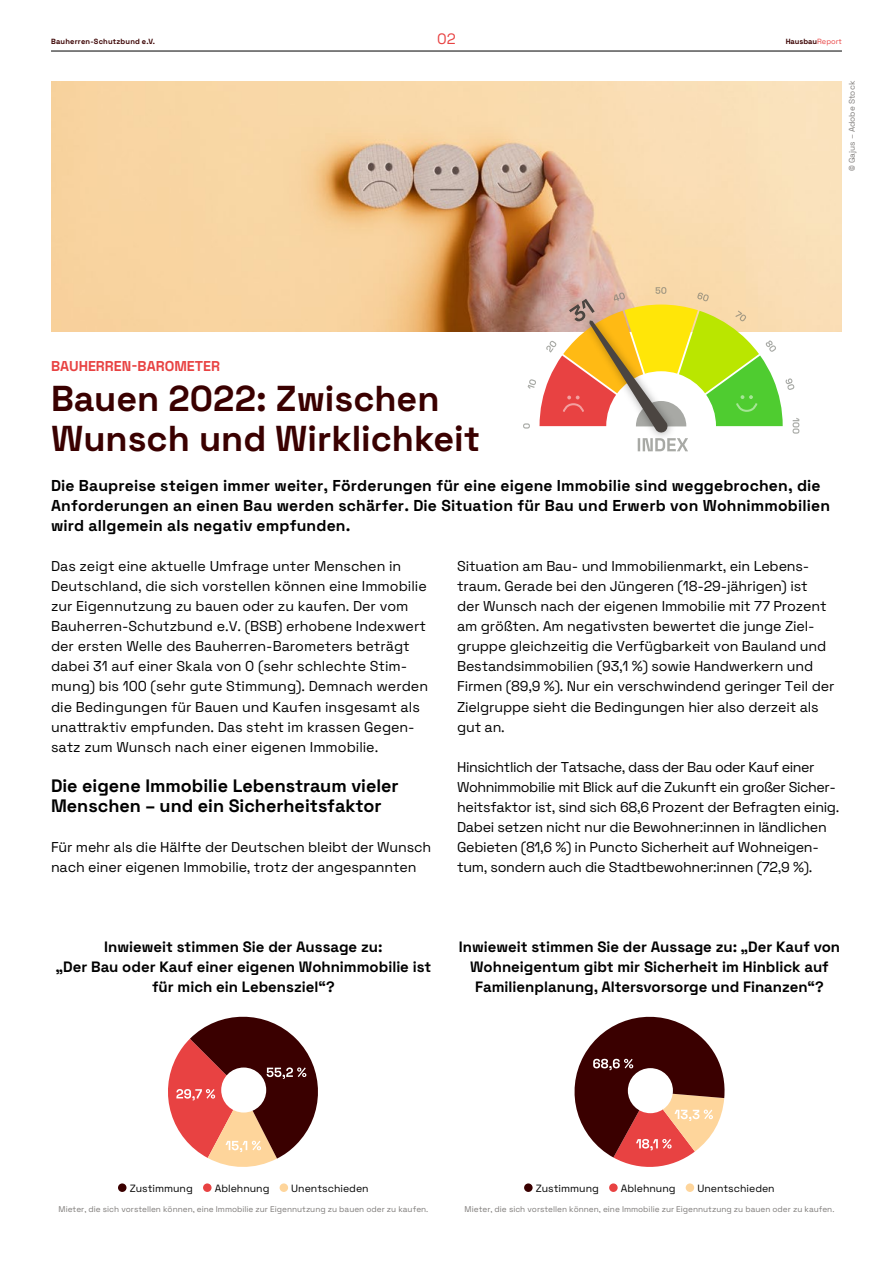
<style>
.page{position:relative;width:893px;height:1263px;background:#fff}
.page>*{position:absolute;margin:0;border:0;box-sizing:border-box;transform-origin:0 0}
.t1{font:700 36px/40px "BSB Space Grotesk";color:#3a0000}
.t2{font:700 18px/20px "BSB Space Grotesk";color:#000}
.t3{font:700 15.75px/20px "BSB Space Grotesk";letter-spacing:.01em;color:#000}
.t4{font:700 15px/20px "BSB Space Grotesk";color:#000;text-align:center}
.t5{font:15px "BSB Space Grotesk";color:#e84242}
.t6{font:14.25px/20px "BSB Space Grotesk";letter-spacing:-.01em;color:#000}
.t7{font:700 14.25px "BSB Space Grotesk";color:#e84242}
.t8{font:10.5px "BSB Space Grotesk";color:#000}
.t9{font:8.25px "BSB Space Grotesk";color:#7f7c7a}
.t10{font:700 7.5px "BSB Space Grotesk";letter-spacing:.025em;color:#3a0000}
.t11{font:700 7.5px "BSB Space Grotesk";color:#3a0000}
.s1{font-weight:400;color:#e84242}
</style>
<div class="page">
<img style="left:51px;top:81px;width:791px;height:250px">
<div style="left:118px;top:1183px;width:8px;height:9px;background:#3a0000;border-radius:50%"></div>
<div style="left:203px;top:1183px;width:9px;height:9px;background:#e84242;border-radius:50%"></div>
<div style="left:280px;top:1183px;width:8px;height:9px;background:#fed59b;border-radius:50%"></div>
<div style="left:524px;top:1183px;width:9px;height:9px;background:#3a0000;border-radius:50%"></div>
<div style="left:609px;top:1183px;width:9px;height:9px;background:#e84242;border-radius:50%"></div>
<div style="left:686px;top:1183px;width:8px;height:9px;background:#fed59b;border-radius:50%"></div>
<svg style="left:574px;top:1016px;width:151px;height:151px"></svg>
<svg style="left:168px;top:1016px;width:150px;height:151px"></svg>
<svg style="left:523px;top:287px;width:276px;height:164px"></svg>
<hr style="left:51px;top:51px;width:791px;height:1px;background:#000">
<p class="t10" style="left:51px;top:35px;width:106px">Bauherren-Schutzbund e.V.</p>
<p class="t5" style="left:437px;top:27px;width:20px">02</p>
<p class="t11" style="left:786px;top:35px;width:58px">Hausbau<span class="s1">Report</span></p>
<p class="t9" style="left:846px;top:171px;width:92px;rotate:-90deg">© Gajus – Adobe Stock</p>
<p class="t7" style="left:51px;top:355px;width:171px">BAUHERREN-BAROMETER</p>
<h1 class="t1" style="left:51px;top:376px;width:431px">Bauen 2022: Zwischen<br>Wunsch und Wirklichkeit</h1>
<p class="t3" style="left:51px;top:475px;width:781px">Die Baupreise steigen immer weiter, Förderungen für eine eigene Immobilie sind weggebrochen, die<br>Anforderungen an einen Bau werden schärfer. Die Situation für Bau und Erwerb von Wohnimmobilien wird allgemein als negativ empfunden.</p>
<p class="t6" style="left:51px;top:556px;width:379px">Das zeigt eine aktuelle Umfrage unter Menschen in Deutschland, die sich vorstellen können eine Immobilie zur Eigennutzung zu bauen oder zu kaufen. Der vom Bauherren-Schutzbund e.V. (BSB) erhobene Indexwert der ersten Welle des Bauherren-Barometers beträgt dabei 31 auf einer Skala von 0 (sehr schlechte Stim&shy;mung) bis 100 (sehr gute Stimmung). Demnach werden die Bedingungen für Bauen und Kaufen insgesamt als unattraktiv empfunden. Das steht im krassen Gegen&shy;satz zum Wunsch nach einer eigenen Immobilie.</p>
<p class="t2" style="left:51px;top:774px;width:349px">Die eigene Immobilie Lebenstraum vieler<br>Menschen – und ein Sicherheitsfaktor</p>
<p class="t6" style="left:51px;top:836px;width:382px">Für mehr als die Hälfte der Deutschen bleibt der Wunsch nach einer eigenen Immobilie, trotz der angespannten</p>
<p class="t4" style="left:56px;top:935px;width:377px">Inwieweit stimmen Sie der Aussage zu:<br>„Der Bau oder Kauf einer eigenen Wohnimmobilie ist für mich ein Lebensziel“?</p>
<p class="t6" style="left:457px;top:556px;width:379px">Situation am Bau- und Immobilienmarkt, ein Lebens&shy;traum. Gerade bei den Jüngeren (18-29-jährigen) ist<br>der Wunsch nach der eigenen Immobilie mit 77 Prozent am größten. Am negativsten bewertet die junge Ziel&shy;gruppe gleichzeitig die Verfügbarkeit von Bauland und Bestandsimmobilien (93,1 %) sowie Handwerkern und Firmen (89,9 %). Nur ein verschwindend geringer Teil der Zielgruppe sieht die Bedingungen hier also derzeit als gut an.</p>
<p class="t6" style="left:457px;top:756px;width:384px">Hinsichtlich der Tatsache, dass der Bau oder Kauf einer Wohnimmobilie mit Blick auf die Zukunft ein großer Sicher&shy;heitsfaktor ist, sind sich 68,6 Prozent der Befragten einig.<br>Dabei setzen nicht nur die Bewohner:innen in ländlichen Gebieten (81,6 %) in Puncto Sicherheit auf Wohneigen&shy;tum, sondern auch die Stadtbewohner:innen (72,9 %).</p>
<p class="t4" style="left:459px;top:935px;width:383px">Inwieweit stimmen Sie der Aussage zu: „Der Kauf von<br>Wohneigentum gibt mir Sicherheit im Hinblick auf<br>Familienplanung, Altersvorsorge und Finanzen“?</p>
<p class="t8" style="left:130px;top:1180px;width:65px">Zustimmung</p>
<p class="t8" style="left:215px;top:1180px;width:56px">Ablehnung</p>
<p class="t8" style="left:291px;top:1180px;width:79px">Unentschieden</p>
<p class="t9" style="left:59px;top:1203px;width:371px">Mieter, die sich vorstellen können, eine Immobilie zur Eigennutzung zu bauen oder zu kaufen.</p>
<p class="t8" style="left:536px;top:1180px;width:65px">Zustimmung</p>
<p class="t8" style="left:621px;top:1180px;width:56px">Ablehnung</p>
<p class="t8" style="left:697px;top:1180px;width:79px">Unentschieden</p>
<p class="t9" style="left:465px;top:1203px;width:371px">Mieter, die sich vorstellen können, eine Immobilie zur Eigennutzung zu bauen oder zu kaufen.</p>
</div>
